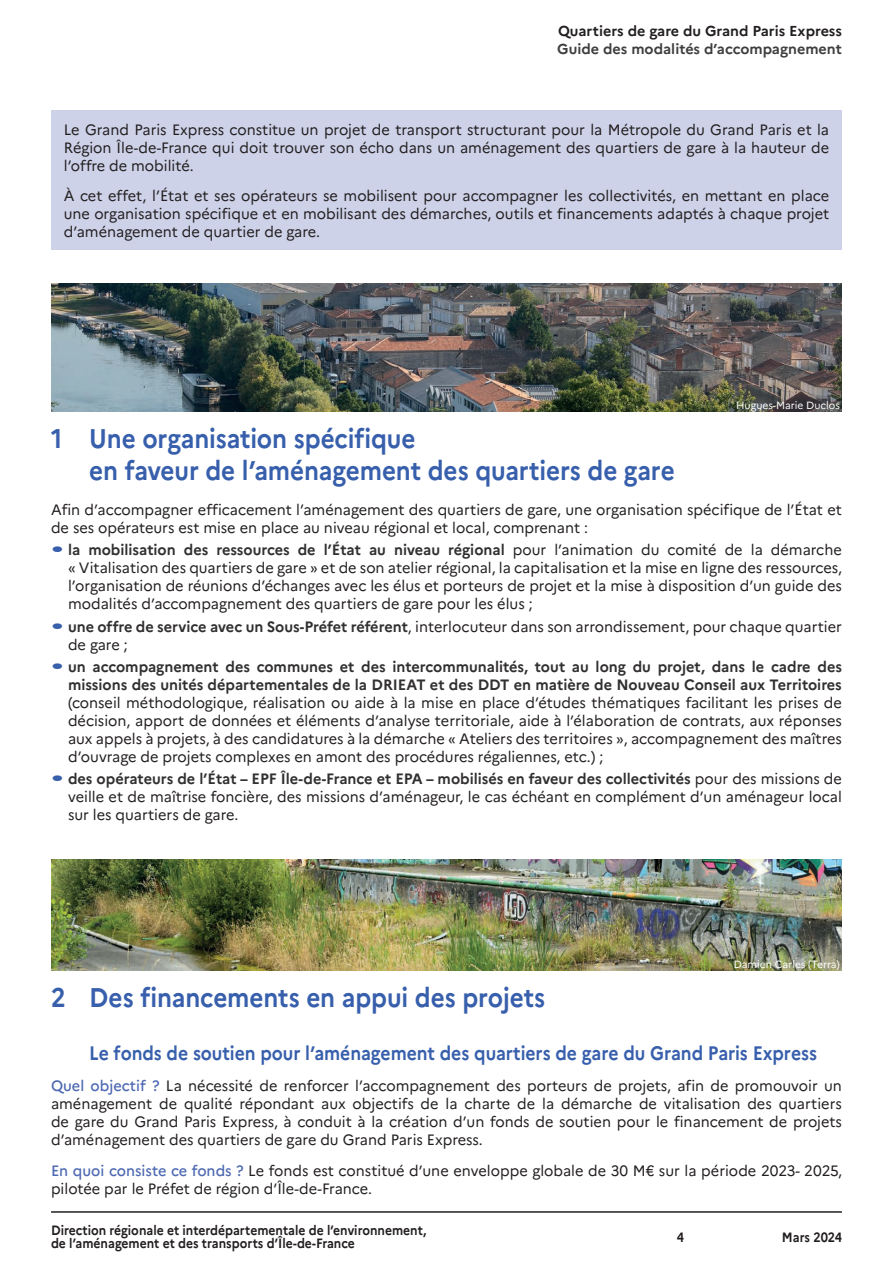
<style>
.page{position:relative;width:893px;height:1263px;background:#fff}
.page>*{position:absolute;margin:0;border:0;box-sizing:border-box;transform-origin:0 0}
.Titre_1{font:700 27px/32.4px "Marianne";letter-spacing:-.005em;color:#375fac;scale:.9 1}
.Titre_2{font:700 19.5px "Marianne";letter-spacing:-.005em;color:#375fac;scale:.9 1}
.Texte_Puce_1{font:15px/18px "Marianne";color:#231f20;text-align:justify}
.Texte{font:15px/18px "Marianne";color:#231f20;text-align:justify}
.t1{font:700 14.4px "Marianne";color:#231f20}
.t2{font:700 14.4px "Marianne";color:#3e3e3f}
.t3{font:700 13.5px/13.5px "Marianne";color:#231f20;scale:.9 1}
.Texte-2{font:10.5px "Marianne";color:#fff}
.s1{font-size:22.5px;color:#375fac}
.s2{font-weight:700;color:#312f30}
.s3{font-weight:500;color:#4d69b2}
</style>
<div class="page">
<hr style="left:51px;top:1211px;width:791px;height:2px;background:#231f20">
<div style="left:51px;top:111px;width:791px;height:139px;background:#ced2e9"></div>
<img style="left:51px;top:283px;width:791px;height:128px">
<img style="left:51px;top:860px;width:791px;height:110px">
<p class="t1" style="left:558px;top:20px;width:285px">Quartiers de gare du Grand Paris Express</p>
<p class="t2" style="left:557px;top:37px;width:286px">Guide des modalités d’accompagnement</p>
<p class="Texte" style="left:64px;top:120px;width:767px">Le Grand Paris Express constitue un projet de transport structurant pour la Métropole du Grand Paris et la Région Île-de-France qui doit trouver son écho dans un aménagement des quartiers de gare à la hauteur de l’offre de mobilité.</p>
<p class="Texte" style="left:64px;top:187px;width:767px">À cet effet, l’État et ses opérateurs se mobilisent pour accompagner les collectivités, en mettant en place une organisation spécifique et en mobilisant des démarches, outils et financements adaptés à chaque projet d’aménagement de quartier de gare.</p>
<p class="Texte-2" style="left:736px;top:399px;width:105px">Hugues-Marie Duclos</p>
<p class="Titre_1" style="left:89px;top:420px;width:652px;text-indent:-38px">1 Une organisation spécifique<br>en faveur de l’aménagement des quartiers de gare</p>
<p class="Texte" style="left:51px;top:501px;width:792px">Afin d’accompagner efficacement l’aménagement des quartiers de gare, une organisation spécifique de l’État et de ses opérateurs est mise en place au niveau régional et local, comprenant :</p>
<p class="Texte_Puce_1" style="left:68px;top:541px;width:775px;text-indent:-17px"><span class="s1">•</span> <span class="s2">la mobilisation des ressources de l’État au niveau régional</span> pour l’animation du comité de la démarche « Vitalisation des quartiers de gare » et de son atelier régional, la capitalisation et la mise en ligne des ressources, l’organisation de réunions d’échanges avec les élus et porteurs de projet et la mise à disposition d’un guide des modalités d’accompagnement des quartiers de gare pour les élus ;</p>
<p class="Texte_Puce_1" style="left:68px;top:617px;width:775px;text-indent:-17px"><span class="s1">•</span> <span class="s2">une offre de service avec un Sous-Préfet référent</span>, interlocuteur dans son arrondissement, pour chaque quartier de gare ;</p>
<p class="Texte_Puce_1" style="left:68px;top:657px;width:775px;text-indent:-17px"><span class="s1">•</span> <span class="s2">un accompagnement des communes et des intercommunalités, tout au long du projet, dans le cadre des missions des unités départementales de la DRIEAT et des DDT en matière de Nouveau Conseil aux Territoires </span>(conseil méthodologique, réalisation ou aide à la mise en place d’études thématiques facilitant les prises de décision, apport de données et éléments d’analyse territoriale, aide à l’élaboration de contrats, aux réponses aux appels à projets, à des candidatures à la démarche « Ateliers des territoires », accompagnement des maîtres d’ouvrage de projets complexes en amont des procédures régaliennes, etc.) ;</p>
<p class="Texte_Puce_1" style="left:68px;top:770px;width:775px;text-indent:-17px"><span class="s1">•</span> <span class="s2">des opérateurs de l’État – EPF Île-de-France et EPA – mobilisés en faveur des collectivités</span> pour des missions de veille et de maîtrise foncière, des missions d’aménageur, le cas échéant en complément d’un aménageur local sur les quartiers de gare.</p>
<p class="Texte-2" style="left:734px;top:958px;width:107px">Damien Carles (Terra)</p>
<p class="Titre_1" style="left:51px;top:979px;width:551px">2 Des financements en appui des projets</p>
<p class="Titre_2" style="left:89px;top:1038px;width:810px">Le fonds de soutien pour l’aménagement des quartiers de gare du Grand Paris Express</p>
<p class="Texte" style="left:51px;top:1076px;width:792px"><span class="s3">Quel objectif ?</span> La nécessité de renforcer l’accompagnement des porteurs de projets, afin de promouvoir un aménagement de qualité répondant aux objectifs de la charte de la démarche de vitalisation des quartiers de gare du Grand Paris Express, à conduit à la création d’un fonds de soutien pour le financement de projets d’aménagement des quartiers de gare du Grand Paris Express.</p>
<p class="Texte" style="left:51px;top:1161px;width:792px"><span class="s3">En quoi consiste ce fonds ?</span> Le fonds est constitué d’une enveloppe globale de 30 M€ sur la période 2023- 2025, pilotée par le Préfet de région d’Île-de-France.</p>
<p class="t3" style="left:51px;top:1222px;width:419px">Direction régionale et interdépartementale de l’environnement, de l’aménagement et des transports d’Île-de-France</p>
<p class="t3" style="left:677px;top:1229px;width:10px">4</p>
<p class="t3" style="left:782px;top:1229px;width:68px">Mars 2024</p>
</div>
